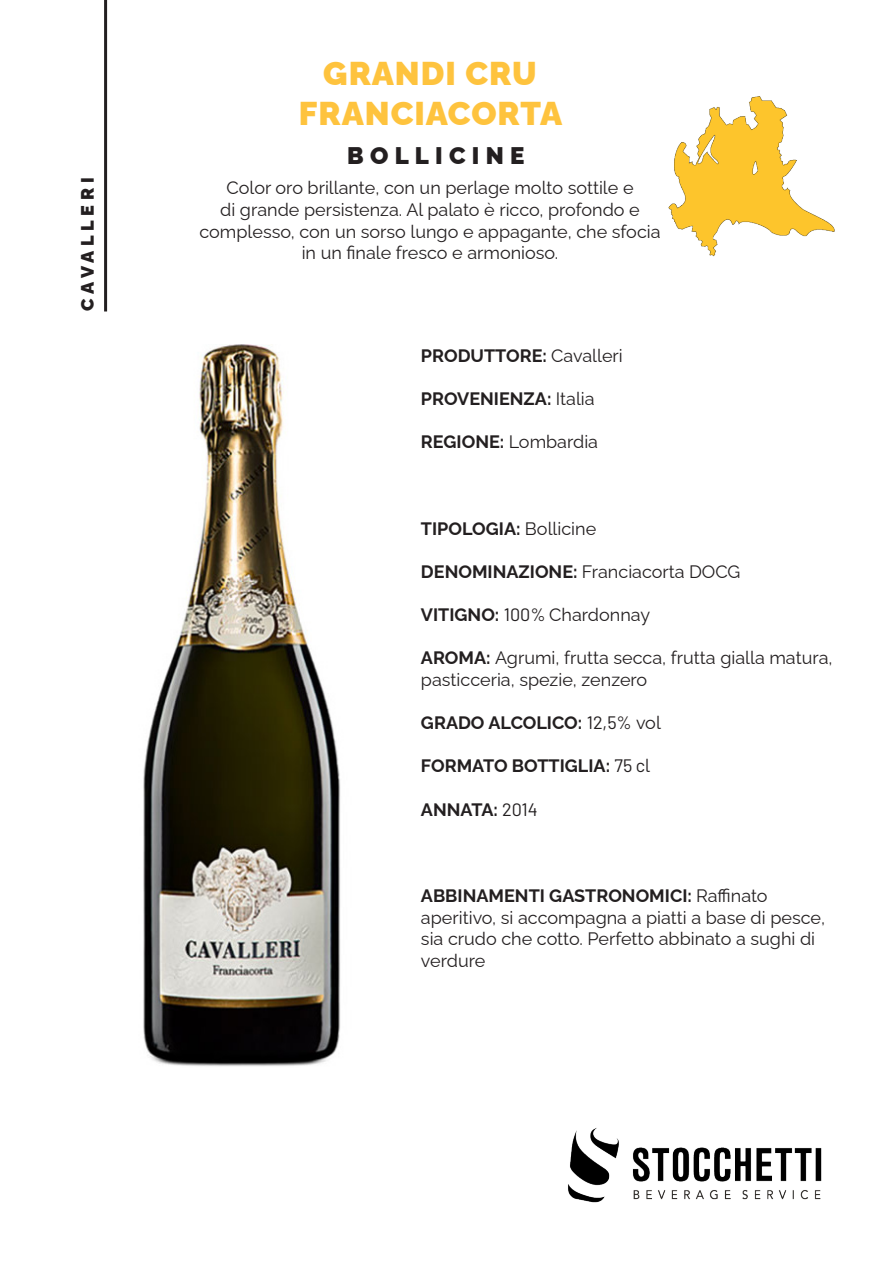
<style>
.page{position:relative;width:893px;height:1263px;background:#fff}
.page>*{position:absolute;margin:0;border:0;box-sizing:border-box;transform-origin:0 0}
.t1{font:900 33px "Raleway";letter-spacing:.03em;color:#fec33e}
.t2{font:900 24px "Raleway";letter-spacing:.26em;color:#231f20}
.t3{font:18px/21.6px "Raleway";color:#231f20}
.t4{font:700 18px "Raleway";color:#231f20}
.t5{font:900 18px "Raleway";letter-spacing:.26em;color:#231f20}
.s1{font-weight:400}
.s2{font-weight:700}
.s3{font-family:"Barlow"}
.s4{font-family:"Barlow";font-weight:400}
</style>
<div class="page">
<img style="left:568px;top:1128px;width:254px;height:75px">
<img style="left:143px;top:345px;width:198px;height:722px">
<hr style="left:104px;top:0;width:3px;height:311px;background:#231f20">
<img style="left:668px;top:96px;width:167px;height:161px">
<p class="t5" style="left:73px;top:311px;width:135px;rotate:-90deg">CAVALLERI</p>
<p class="t1" style="left:323px;top:47px;width:215px">GRANDI CRU</p>
<p class="t1" style="left:299px;top:87px;width:265px">FRANCIACORTA</p>
<p class="t2" style="left:347px;top:137px;width:179px">BOLLICINE</p>
<p class="t3" style="left:199px;top:175px;width:463px;text-align:center">Color oro brillante, con un perlage molto sottile e<br>di grande persistenza. Al palato è ricco, profondo e complesso, con un sorso lungo e appagante, che sfocia in un finale fresco e armonioso.</p>
<p class="t4" style="left:421px;top:341px;width:203px">PRODUTTORE: <span class="s1">Cavalleri</span></p>
<p class="t4" style="left:421px;top:384px;width:175px">PROVENIENZA: <span class="s1">Italia</span></p>
<p class="t3" style="left:421px;top:429px;width:179px"><span class="s2">REGIONE:</span> Lombardia</p>
<p class="t4" style="left:421px;top:514px;width:177px">TIPOLOGIA: <span class="s1">Bollicine</span></p>
<p class="t3" style="left:421px;top:559px;width:321px"><span class="s2">DENOMINAZIONE:</span> Franciacorta DOCG</p>
<p class="t3" style="left:421px;top:602px;width:231px"><span class="s2">VITIGNO:</span> <span class="s3">100%</span> Chardonnay</p>
<p class="t3" style="left:421px;top:645px;width:413px"><span class="s2">AROMA:</span> Agrumi, frutta secca, frutta gialla matura, pasticceria, spezie, zenzero</p>
<p class="t4" style="left:421px;top:708px;width:241px">GRADO ALCOLICO: <span class="s4">12,5%</span> <span class="s1">vol</span></p>
<p class="t4" style="left:421px;top:752px;width:231px">FORMATO BOTTIGLIA: <span class="s4">75 c</span><span class="s1">l</span></p>
<p class="t4" style="left:421px;top:795px;width:118px">ANNATA: <span class="s4">2014</span></p>
<p class="t3" style="left:421px;top:883px;width:406px"><span class="s2">ABBINAMENTI GASTRONOMICI:</span> Raffinato aperitivo, si accompagna a piatti a base di pesce, sia crudo che cotto. Perfetto abbinato a sughi di verdure</p>
</div>
